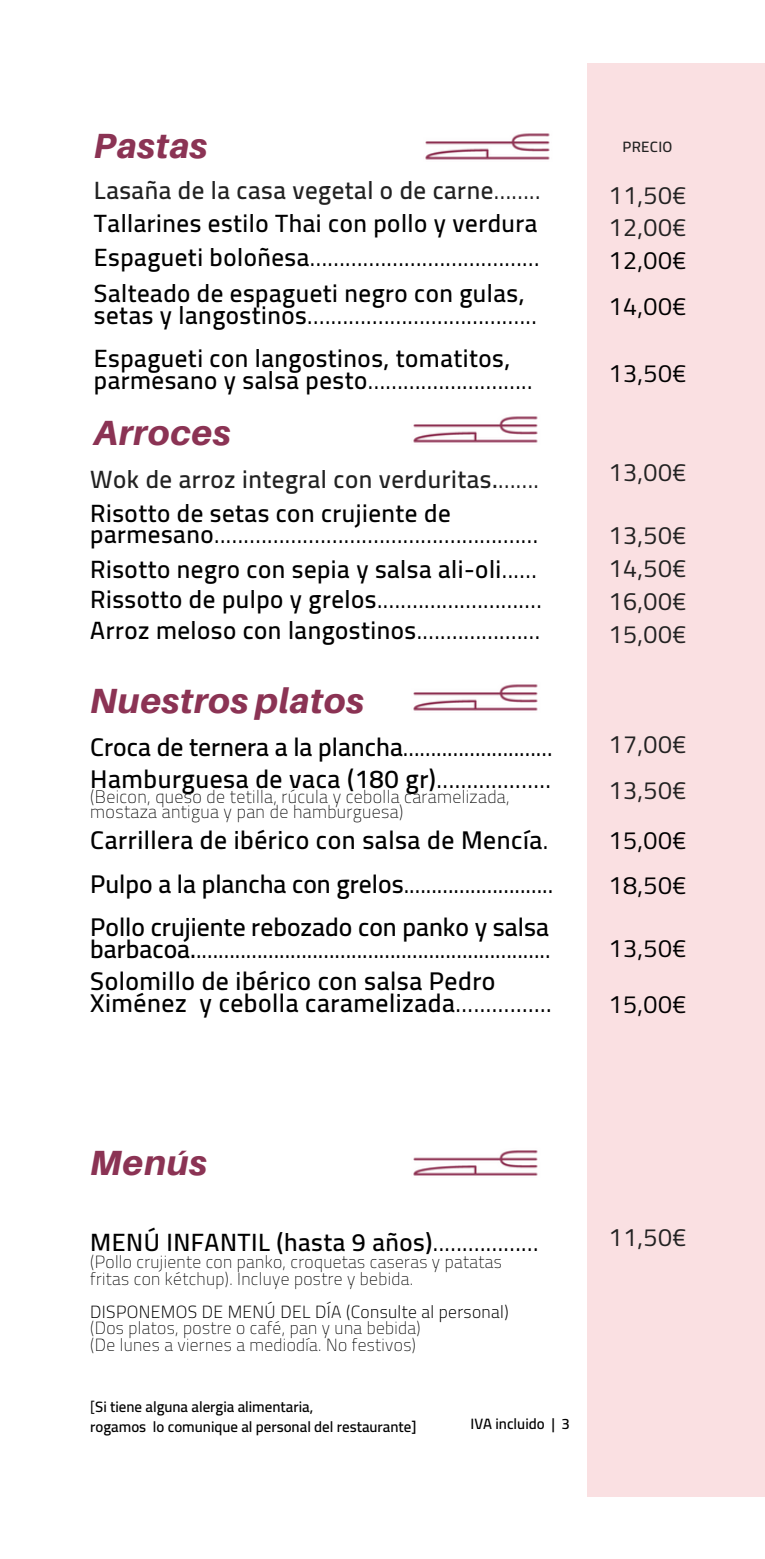
<style>
.page{position:relative;width:765px;height:1559px;background:#fff}
.page>*{position:absolute;margin:0;border:0;box-sizing:border-box;transform-origin:0 0}
.t1{font:italic 800 35px "Aileron";letter-spacing:.02em;color:#8b3354}
.t2{font:25.75px/21.8px "Cairo";color:#000}
.t3{font:600 25.75px/21.8px "Cairo";letter-spacing:.02em;color:#000}
.t4{font:600 25px/21.8px "Cairo";letter-spacing:.02em;color:#000}
.t5{font:25px/21.8px "Cairo";letter-spacing:.02em;color:#000}
.t6{font:600 25px "Cairo";letter-spacing:.02em;color:#222}
.t7{font:25px "Cairo";letter-spacing:.02em;color:#222}
.t8{font:200 18px/14.8px "Cairo";letter-spacing:.02em;color:#000}
.t9{font:200 17.5px/16.5px "Cairo";letter-spacing:.02em;color:#000}
.t10{font:600 15px "Cairo";color:#000}
.t11{font:600 15px "Cairo";letter-spacing:.02em;color:#222}
.s1{font-weight:400}
.s2{font-weight:600}
.s3{font-weight:300}
</style>
<div class="page">
<div style="left:587px;top:64px;width:178px;height:1432px;background:#fae0e2"></div>
<img style="left:425px;top:133px;width:125px;height:27px">
<img style="left:413px;top:1150px;width:125px;height:26px">
<img style="left:413px;top:416px;width:125px;height:27px">
<img style="left:413px;top:684px;width:125px;height:27px">
<p class="t1" style="left:94px;top:124px;width:115px">Pastas</p>
<h3 class="t6" style="left:94px;top:175px;width:448px">Lasaña de la casa vegetal o de carne<span class="s1">........</span></h3>
<h3 class="t4" style="left:94px;top:213px;width:445px">Tallarines estilo Thai con pollo y verdura</h3>
<h3 class="t5" style="left:94px;top:246px;width:447px"><span class="s2">Espagueti boloñesa</span>.......................................</h3>
<h3 class="t4" style="left:94px;top:283px;width:444px">Salteado de espagueti negro con gulas, setas y langostinos<span class="s1">.......................................</span></h3>
<h3 class="t4" style="left:94px;top:348px;width:440px">Espagueti con langostinos, tomatitos, parmesano y salsa pesto<span class="s1">............................</span></h3>
<h3 class="t1" style="left:94px;top:410px;width:138px">Arroces</h3>
<h1 class="t6" style="left:90px;top:464px;width:450px">Wok de arroz integral con verduritas.<span class="s1">.......</span></h1>
<p class="t5" style="left:90px;top:502px;width:449px"><span class="s2">Risotto de setas con crujiente de parmesano</span>.......................................................</p>
<h4 class="t4" style="left:90px;top:558px;width:448px">Risotto negro con sepia y salsa ali-oli<span class="s1">......</span></h4>
<h4 class="t5" style="left:90px;top:589px;width:453px"><span class="s2">Rissotto de pulpo y grelos</span>............................</h4>
<p class="t4" style="left:90px;top:619px;width:451px">Arroz meloso con langostinos<span class="s1">.....................</span></p>
<p class="t1" style="left:90px;top:678px;width:275px">Nuestros platos</p>
<h5 class="t2" style="left:90px;top:736px;width:464px"><span class="s2">Croca de ternera a la plancha</span>...........................</h5>
<h3 class="t3" style="left:90px;top:768px;width:462px">Hamburguesa de vaca (180 gr)<span class="s1">...................</span></h3>
<h3 class="t8" style="left:90px;top:789px;width:421px">(Beicon, queso de tetilla, rúcula y cebolla caramelizada, mostaza antigua y pan de hamburguesa)</h3>
<h3 class="t3" style="left:90px;top:829px;width:460px">Carrillera de ibérico con salsa de Mencía<span class="s1">.</span></h3>
<h3 class="t2" style="left:90px;top:873px;width:465px"><span class="s2">Pulpo a la plancha con grelos</span>...........................</h3>
<h3 class="t2" style="left:90px;top:916px;width:462px"><span class="s2">Pollo crujiente rebozado con panko y salsa barbacoa.</span>................................................................</h3>
<h3 class="t3" style="left:90px;top:970px;width:463px">Solomillo de ibérico con salsa Pedro<br>Ximénez y cebolla caramelizada<span class="s1">................</span></h3>
<h3 class="t11" style="left:623px;top:138px;width:51px">PRECIO</h3>
<h3 class="t7" style="left:609px;top:180px;width:79px">11,50€</h3>
<h2 class="t7" style="left:609px;top:212px;width:80px">12,00€</h2>
<h3 class="t5" style="left:609px;top:249px;width:79px">12,00€</h3>
<h3 class="t5" style="left:609px;top:296px;width:79px">14,00€</h3>
<h3 class="t5" style="left:609px;top:363px;width:79px">13,50€</h3>
<h3 class="t7" style="left:609px;top:457px;width:80px">13,00€</h3>
<h3 class="t7" style="left:609px;top:520px;width:80px">13,50€</h3>
<h3 class="t7" style="left:609px;top:554px;width:80px">14,50€</h3>
<h3 class="t7" style="left:609px;top:587px;width:80px">16,00€</h3>
<h3 class="t7" style="left:609px;top:619px;width:80px">15,00€</h3>
<h1 class="t7" style="left:609px;top:729px;width:80px">17,00€</h1>
<p class="t7" style="left:609px;top:775px;width:80px">13,50€</p>
<h3 class="t5" style="left:609px;top:829px;width:80px">15,00€</h3>
<h4 class="t5" style="left:609px;top:874px;width:80px">18,50€</h4>
<h3 class="t5" style="left:609px;top:937px;width:80px">13,50€</h3>
<h3 class="t5" style="left:609px;top:993px;width:80px">15,00€</h3>
<h1 class="t1" style="left:90px;top:1141px;width:118px">Menús</h1>
<h3 class="t4" style="left:90px;top:1231px;width:450px">MENÚ INFANTIL (hasta 9 años)<span class="s1">..................</span></h3>
<h3 class="t9" style="left:90px;top:1253px;width:413px">(Pollo crujiente con panko, croquetas caseras y patatas fritas con kétchup). Incluye postre y bebida.</h3>
<h3 class="t9" style="left:90px;top:1303px;width:420px"><span class="s3">DISPONEMOS DE MENÚ DEL DÍA (Consulte al personal) </span>(Dos platos, postre o café, pan y una bebida)<br>(De lunes a viernes a mediodía. No festivos)</h3>
<h3 class="t10" style="left:90px;top:1397px;width:224px"><span class="s1">[</span>Si tiene alguna alergia alimentaria,</h3>
<h3 class="t10" style="left:90px;top:1417px;width:328px">rogamos lo comunique al personal del restaurante]</h3>
<h3 class="t10" style="left:471px;top:1414px;width:101px">IVA incluido | 3</h3>
<h3 class="t7" style="left:609px;top:1222px;width:80px">11,50€</h3>
</div>
